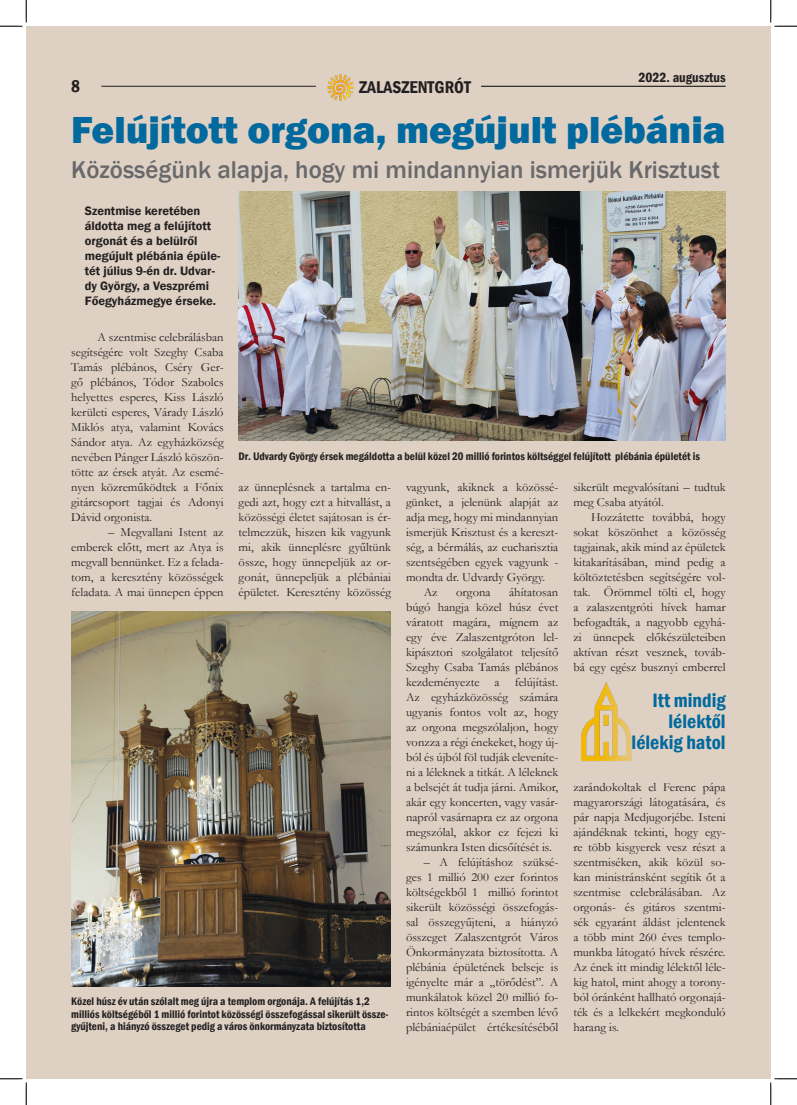
<style>
.page{position:relative;width:797px;height:1105px;background:#fff}
.page>*{position:absolute;margin:0;border:0;box-sizing:border-box;transform-origin:0 0}
.Főcím{font:800 38.75px "Franklin Gothic";color:#02699e}
.Alcím{font:500 25px "Franklin Gothic";color:#69696c}
.Főcím-2{font:600 condensed 20px/21.2px "Franklin Gothic";color:#02699e;text-align:right}
.t1{font:600 condensed 17.5px "Franklin Gothic";color:#231f20}
.t2{font:600 condensed 13.75px "Franklin Gothic";color:#231f20}
.Törzsszöveg{font:12.5px/15px "Garamond";color:#231f20;text-align:justify}
.Lead{font:600 12.5px/15px "Franklin Gothic";color:#231f20}
.Képaláírás{font:600 condensed 11.25px/12.5px "Franklin Gothic";color:#231f20}
</style>
<div class="page">
<div style="left:26px;top:26px;width:744px;height:1053px;background:#ded1c4"></div>
<img style="left:239px;top:191px;width:486px;height:250px">
<img style="left:71px;top:611px;width:320px;height:375px">
<img style="left:581px;top:682px;width:51px;height:79px">
<img style="left:327px;top:74px;width:27px;height:27px">
<hr style="left:101px;top:86px;width:215px;height:1px;background:#231f20">
<hr style="left:481px;top:86px;width:244px;height:1px;background:#000">
<svg style="left:0;top:0;width:27px;height:27px"></svg>
<svg style="left:0;top:1078px;width:27px;height:27px"></svg>
<svg style="left:770px;top:0;width:27px;height:27px"></svg>
<svg style="left:770px;top:1078px;width:27px;height:27px"></svg>
<h3 class="t1" style="left:71px;top:74px;width:10px">8</h3>
<h3 class="t1" style="left:359px;top:75px;width:113px">ZALASZENTGRÓT</h3>
<p class="t2" style="left:638px;top:69px;width:89px">2022. augusztus</p>
<p class="Főcím" style="left:71px;top:105px;width:655px">Felújított orgona, megújult plébánia</p>
<p class="Alcím" style="left:71px;top:154px;width:650px">Közösségünk alapja, hogy mi mindannyian ismerjük Krisztust</p>
<p class="Lead" style="left:85px;top:203px;width:137px">Szentmise keretében áldotta meg a felújított orgonát és a belülről megújult plébánia épüle&shy;tét július 9-én dr. Udvar&shy;dy György, a Veszprémi<br>Főegyházmegye érseke.</p>
<p class="Törzsszöveg" style="left:71px;top:329px;width:154px;text-indent:26px">A szentmise celebrálásban segítségére volt Szeghy Csaba Tamás plébános, Cséry Ger&shy;gő plébános, Tódor Szabolcs helyettes esperes, Kiss László kerületi esperes, Várady László Miklós atya, valamint Kovács Sándor atya. Az egyházközség nevében Pánger László köszön&shy;tötte az érsek atyát. Az esemé&shy;nyen közreműködtek a Főnix gitárcsoport tagjai és Adonyi Dávid orgonista.</p>
<p class="Törzsszöveg" style="left:71px;top:524px;width:154px;text-indent:37px">– Megvallani Istent az emberek előtt, mert az Atya is megvall bennünket. Ez a felada&shy;tom, a keresztény közösségek feladata. A mai ünnepen éppen</p>
<p class="Képaláírás" style="left:239px;top:450px;width:463px">Dr. Udvardy György érsek megáldotta a belül közel 20 millió forintos költséggel felújított plébánia épületét is</p>
<p class="Törzsszöveg" style="left:573px;top:479px;width:154px">sikerült megvalósítani – tudtuk meg Csaba atyától.</p>
<p class="Törzsszöveg" style="left:573px;top:509px;width:154px;text-indent:18px">Hozzátette továbbá, hogy sokat köszönhet a közösség tagjainak, akik mind az épületek kitakarításában, mind pedig a költöztetésben segítségére vol&shy;tak. Örömmel tölti el, hogy a zalaszentgróti hívek hamar befogadták, a nagyobb egyhá&shy;zi ünnepek előkészületeiben aktívan részt vesznek, továb&shy;bá egy egész busznyi emberrel</p>
<p class="Törzsszöveg" style="left:239px;top:479px;width:154px">az ünneplésnek a tartalma en&shy;gedi azt, hogy ezt a hitvallást, a közösségi életet sajátosan is ér&shy;telmezzük, hiszen kik vagyunk mi, akik ünneplésre gyűltünk össze, hogy ünnepeljük az or&shy;gonát, ünnepeljük a plébániai épületet. Keresztény közösség</p>
<p class="Törzsszöveg" style="left:406px;top:479px;width:154px">vagyunk, akiknek a közössé&shy;günket, a jelenünk alapját az adja meg, hogy mi mindannyian ismerjük Krisztust és a kereszt&shy;ség, a bérmálás, az eucharisztia szentségében egyek vagyunk - mondta dr. Udvardy György.</p>
<p class="Törzsszöveg" style="left:424px;top:584px;width:15px">Az</p>
<p class="Törzsszöveg" style="left:456px;top:584px;width:36px">orgona</p>
<p class="Törzsszöveg" style="left:406px;top:584px;width:154px;text-indent:103px">áhítatosan búgó hangja közel húsz évet váratott magára, mígnem az egy éve Zalaszentgróton lel&shy;kipásztori szolgálatot teljesítő Szeghy Csaba Tamás plébános kezdeményezte a felújítást.<br>Az egyházközösség számára ugyanis fontos volt az, hogy az orgona megszólaljon, hogy vonzza a régi énekeket, hogy új&shy;ból és újból föl tudják eleveníte&shy;ni a léleknek a titkát. A léleknek a belsejét át tudja járni. Amikor, akár egy koncerten, vagy vasár&shy;napról vasárnapra ez az orgona megszólal, akkor ez fejezi ki számunkra Isten dicsőítését is.</p>
<p class="Törzsszöveg" style="left:406px;top:854px;width:154px;text-indent:18px">– A felújításhoz szüksé&shy;ges 1 millió 200 ezer forintos költségekből 1 millió forintot sikerült közösségi összefogás&shy;sal összegyűjteni, a hiányzó összeget Zalaszentgrót Város Önkormányzata biztosította. A plébánia épületének belseje is igényelte már a „törődést”. A munkálatok közel 20 millió fo&shy;rintos költségét a szemben lévő plébániaépület értékesítéséből</p>
<p class="Főcím-2" style="left:631px;top:689px;width:96px">Itt mindig lélektől lélekig hatol</p>
<p class="Törzsszöveg" style="left:573px;top:779px;width:154px">zarándokoltak el Ferenc pápa magyarországi látogatására, és pár napja Medjugorjébe. Isteni ajándéknak tekinti, hogy egy&shy;re több kisgyerek vesz részt a szentmiséken, akik közül so&shy;kan ministránsként segítik őt a szentmise celebrálásában. Az orgonás- és gitáros szentmi&shy;sék egyaránt áldást jelentenek a több mint 260 éves templo&shy;munkba látogató hívek részére.<br>Az ének itt mindig lélektől léle&shy;kig hatol, mint ahogy a torony&shy;ból óránként hallható orgonajá&shy;ték és a lelkekért megkonduló harang is.</p>
<p class="Képaláírás" style="left:71px;top:995px;width:319px">Közel húsz év után szólalt meg újra a templom orgonája. A felújítás 1,2 milliós költségéből 1 millió forintot közösségi összefogással sikerült össze&shy;gyűjteni, a hiányzó összeget pedig a város önkormányzata biztosította</p>
</div>
